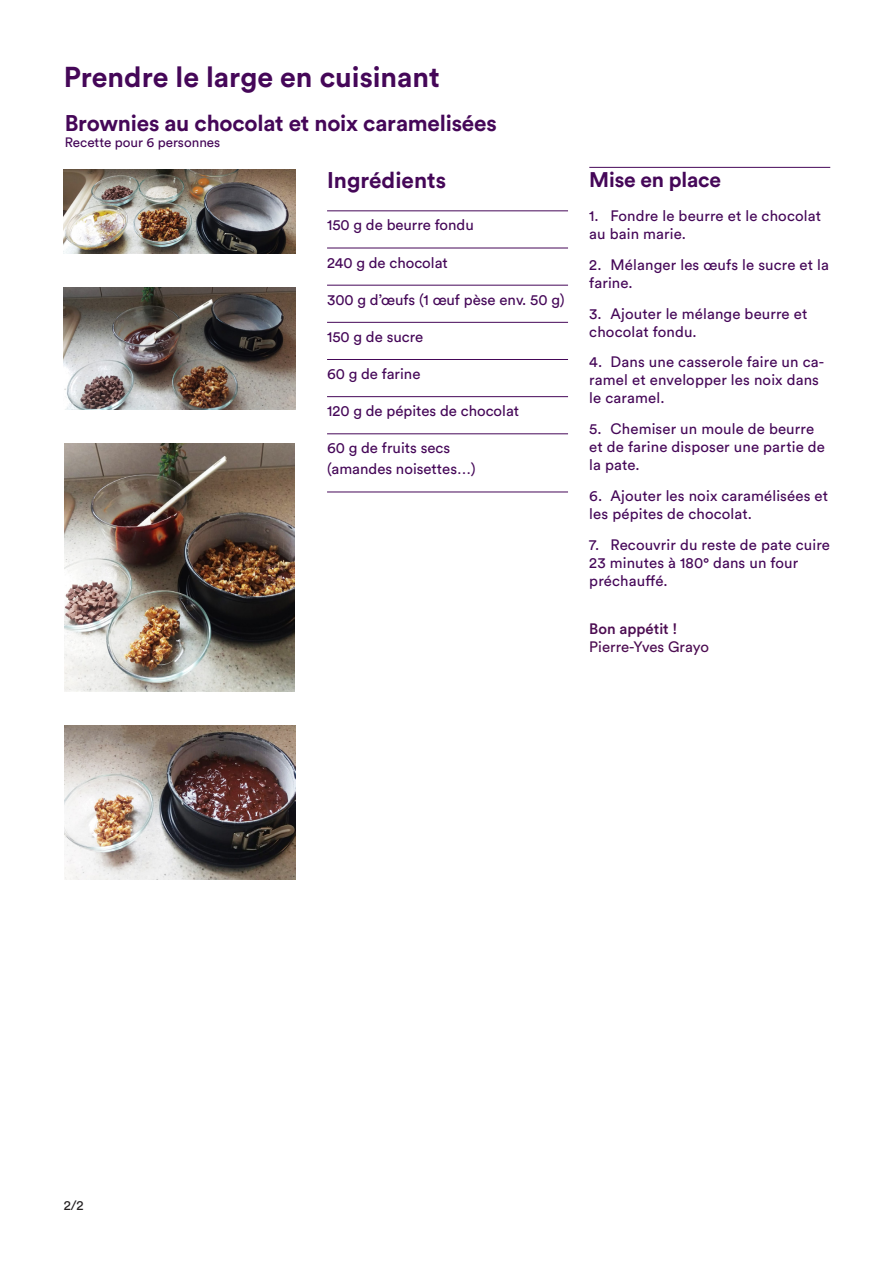
<style>
.page{position:relative;width:893px;height:1263px;background:#fff}
.page>*{position:absolute;margin:0;border:0;box-sizing:border-box;transform-origin:0 0}
.t1{font:700 28.5px "Circular Pro";color:#450758}
.t2{font:700 22.5px "Circular Pro";letter-spacing:-.01em;color:#450758}
.Ingrédients{font:700 21px "Circular Pro";letter-spacing:-.01em;color:#450758}
.Ingrédients-2{font:15px/18px "Circular Pro";letter-spacing:.01em;color:#450758}
.CHef{font:15px "Circular Pro";color:#4c0c51}
.Bon_appétit{font:500 15px "Circular Pro";color:#4c0c51}
.t3{font:13.5px "Circular Pro";color:#450758}
.t4{font:13.5px "Circular Pro";color:#231f20}
</style>
<div class="page">
<hr style="left:327px;top:210px;width:241px;height:1px;background:#450758">
<hr style="left:327px;top:248px;width:241px;height:1px;background:#450758">
<hr style="left:327px;top:285px;width:241px;height:1px;background:#450758">
<hr style="left:327px;top:322px;width:241px;height:1px;background:#450758">
<hr style="left:327px;top:359px;width:241px;height:1px;background:#450758">
<hr style="left:327px;top:396px;width:241px;height:1px;background:#450758">
<hr style="left:327px;top:433px;width:241px;height:1px;background:#450758">
<hr style="left:327px;top:492px;width:241px;height:1px;background:#450758">
<hr style="left:589px;top:167px;width:241px;height:1px;background:#450758">
<img style="left:64px;top:170px;width:231px;height:84px">
<img style="left:64px;top:725px;width:231px;height:154px">
<img style="left:64px;top:443px;width:231px;height:248px">
<img style="left:64px;top:288px;width:231px;height:122px">
<p class="t1" style="left:64px;top:57px;width:378px">Prendre le large en cuisinant</p>
<p class="t2" style="left:65px;top:108px;width:433px">Brownies au chocolat et noix caramelisées</p>
<p class="t3" style="left:65px;top:133px;width:157px">Recette pour 6 personnes</p>
<p class="t2" style="left:327px;top:165px;width:121px">Ingrédients</p>
<p class="Ingrédients-2" style="left:327px;top:215px;width:148px">150 g de beurre fondu</p>
<p class="Ingrédients-2" style="left:327px;top:253px;width:122px">240 g de chocolat</p>
<p class="Ingrédients-2" style="left:327px;top:290px;width:239px">300 g d’œufs (1 œuf pèse env. 50 g)</p>
<p class="Ingrédients-2" style="left:327px;top:327px;width:98px">150 g de sucre</p>
<p class="Ingrédients-2" style="left:327px;top:364px;width:95px">60 g de farine</p>
<p class="Ingrédients-2" style="left:327px;top:401px;width:194px">120 g de pépites de chocolat</p>
<p class="Ingrédients-2" style="left:327px;top:437px;width:150px;line-height:21px">60 g de fruits secs (amandes noisettes…)</p>
<p class="Ingrédients" style="left:589px;top:165px;width:133px">Mise en place</p>
<p class="Ingrédients-2" style="left:589px;top:206px;width:233px">1. Fondre le beurre et le chocolat au bain marie.</p>
<p class="Ingrédients-2" style="left:589px;top:255px;width:241px">2. Mélanger les œufs le sucre et la farine.</p>
<p class="Ingrédients-2" style="left:589px;top:304px;width:220px">3. Ajouter le mélange beurre et chocolat fondu.</p>
<p class="Ingrédients-2" style="left:589px;top:352px;width:236px">4. Dans une casserole faire un ca&shy;ramel et envelopper les noix dans le caramel.</p>
<p class="Ingrédients-2" style="left:589px;top:419px;width:237px">5. Chemiser un moule de beurre et de farine disposer une partie de la pate.</p>
<p class="Ingrédients-2" style="left:589px;top:486px;width:240px">6. Ajouter les noix caramélisées et les pépites de chocolat.</p>
<p class="Ingrédients-2" style="left:589px;top:535px;width:242px">7. Recouvrir du reste de pate cuire<br>23 minutes à 180° dans un four préchauffé.</p>
<p class="Bon_appétit" style="left:589px;top:619px;width:90px">Bon appétit !</p>
<p class="CHef" style="left:589px;top:637px;width:121px">Pierre-Yves Grayo</p>
<p class="t4" style="left:64px;top:1196px;width:21px">2/2</p>
</div>
